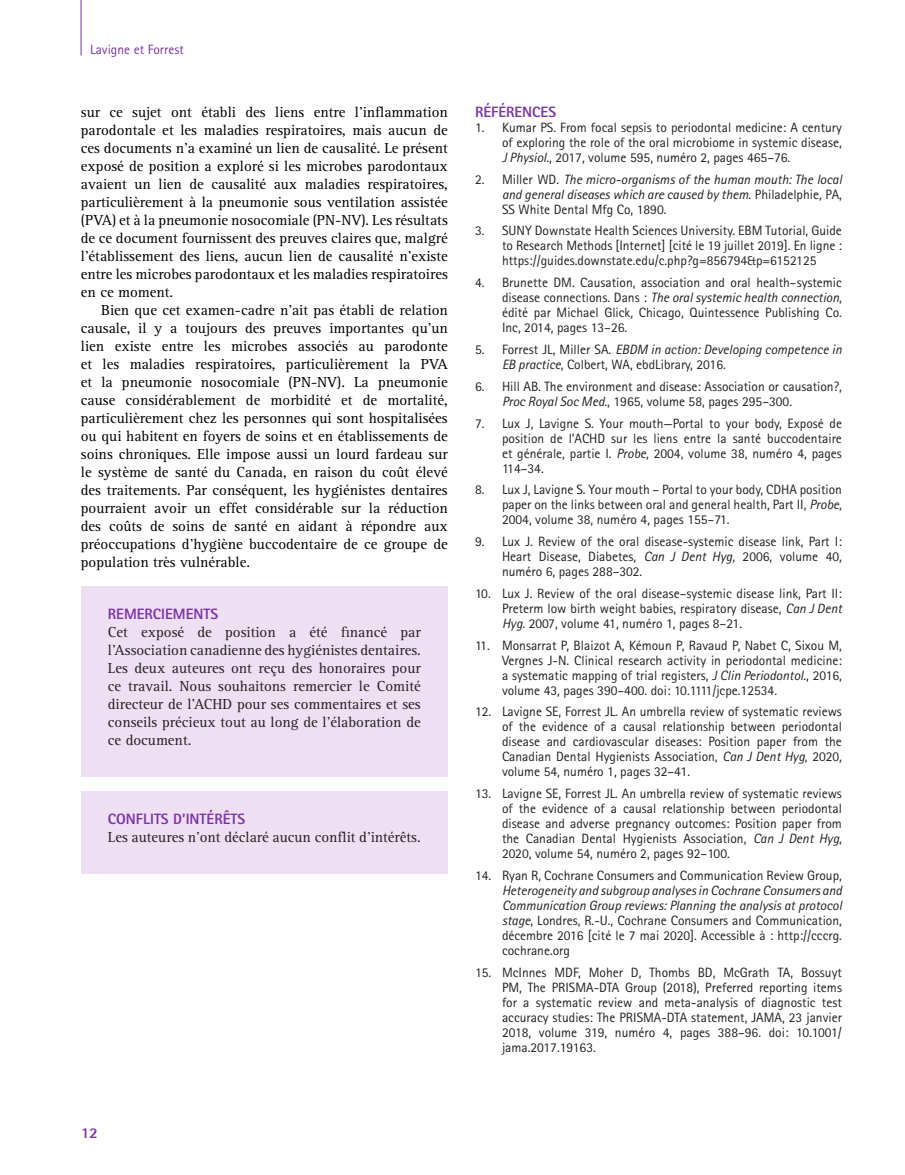
<style>
.page{position:relative;width:905px;height:1175px;background:#fff}
.page>*{position:absolute;margin:0;border:0;box-sizing:border-box;transform-origin:0 0}
.Body{font:15px/18px "Rotis Serif Std";color:#000;text-align:justify}
.Acknowledgment_box{font:15px/18px "Rotis Serif Std";color:#231f20;text-align:justify}
.subheading_1{font:800 15px "Rotis Sans Serif Std";color:#7c35a6}
.t1{font:13.5px/15px "Rotis Sans Serif Std";color:#231f20;text-align:justify}
.t2{font:italic 13.5px/15px "Rotis Sans Serif Std";color:#231f20;text-align:justify}
.t3{font:13.5px "Rotis Sans Serif Std";color:#7c35a6}
.s1{font-style:italic}
.s2{font-style:normal}
</style>
<div class="page">
<hr style="left:81px;top:0;width:1px;height:56px;background:#7c35a6">
<div style="left:81px;top:586px;width:367px;height:190px;background:#eedff2"></div>
<div style="left:81px;top:790px;width:367px;height:83px;background:#eedff2"></div>
<p class="t3" style="left:90px;top:41px;width:95px">Lavigne et Forrest</p>
<p class="Body" style="left:81px;top:103px;width:368px">sur ce sujet ont établi des liens entre l’inflammation parodontale et les maladies respiratoires, mais aucun de ces documents n’a examiné un lien de causalité. Le présent exposé de position a exploré si les microbes parodontaux avaient un lien de causalité aux maladies respiratoires, particulièrement à la pneumonie sous ventilation assistée (PVA) et à la pneumonie nosocomiale (PN-NV). Les résultats de ce document fournissent des preuves claires que, malgré l’établissement des liens, aucun lien de causalité n’existe entre les microbes parodontaux et les maladies respiratoires en ce moment.</p>
<p class="Body" style="left:81px;top:301px;width:368px;text-indent:20px">Bien que cet examen-cadre n’ait pas établi de relation causale, il y a toujours des preuves importantes qu’un lien existe entre les microbes associés au parodonte et les maladies respiratoires, particulièrement la PVA et la pneumonie nosocomiale (PN-NV). La pneumonie cause considérablement de morbidité et de mortalité, particulièrement chez les personnes qui sont hospitalisées ou qui habitent en foyers de soins et en établissements de soins chroniques. Elle impose aussi un lourd fardeau sur le système de santé du Canada, en raison du coût élevé des traitements. Par conséquent, les hygiénistes dentaires pourraient avoir un effet considérable sur la réduction des coûts de soins de santé en aidant à répondre aux préoccupations d’hygiène buccodentaire de ce groupe de population très vulnérable.</p>
<p class="subheading_1" style="left:108px;top:604px;width:112px">REMERCIEMENTS</p>
<p class="Acknowledgment_box" style="left:108px;top:623px;width:314px">Cet exposé de position a été financé par l’Association canadienne des hygiénistes dentaires.<br>Les deux auteures ont reçu des honoraires pour ce travail. Nous souhaitons remercier le Comité directeur de l’ACHD pour ses commentaires et ses conseils précieux tout au long de l’élaboration de ce document.</p>
<p class="subheading_1" style="left:108px;top:809px;width:139px">CONFLITS D’INTÉRÊTS</p>
<p class="Acknowledgment_box" style="left:108px;top:828px;width:314px">Les auteures n’ont déclaré aucun conflit d’intérêts.</p>
<p class="subheading_1" style="left:475px;top:102px;width:83px">RÉFÉRENCES</p>
<p class="t1" style="left:502px;top:120px;width:341px;text-indent:-27px">1. Kumar PS. From focal sepsis to periodontal medicine: A century of exploring the role of the oral microbiome in systemic disease, <span class="s1">J Physiol</span>., 2017, volume 595, numéro 2, pages 465–76.</p>
<p class="t2" style="left:502px;top:172px;width:341px;text-indent:-27px"><span class="s2">2. Miller WD.</span> The micro-organisms of the human mouth: The local and general diseases which are caused by them<span class="s2">. Philadelphie, PA, SS White Dental Mfg Co, 1890.</span></p>
<p class="t1" style="left:502px;top:223px;width:341px;text-indent:-27px">3. SUNY Downstate Health Sciences University. EBM Tutorial, Guide to Research Methods [Internet] [cité le 19 juillet 2019]. En ligne : https://guides.downstate.edu/c.php?g=856794&amp;p=6152125</p>
<p class="t1" style="left:502px;top:275px;width:341px;text-indent:-27px">4. Brunette DM. Causation, association and oral health–systemic disease connections. Dans : <span class="s1">The oral systemic health connection</span>, édité par Michael Glick, Chicago, Quintessence Publishing Co.<br>Inc, 2014, pages 13–26.</p>
<p class="t1" style="left:502px;top:342px;width:341px;text-indent:-27px">5. Forrest JL, Miller SA. <span class="s1">EBDM in action: Developing competence in<br>EB practice</span>, Colbert, WA, ebdLibrary, 2016.</p>
<p class="t1" style="left:502px;top:378px;width:341px;text-indent:-27px">6. Hill AB. The environment and disease: Association or causation?,<br><span class="s1">Proc Royal Soc Med</span>., 1965, volume 58, pages 295–300.</p>
<p class="t1" style="left:502px;top:415px;width:341px;text-indent:-27px">7. Lux J, Lavigne S. Your mouth—Portal to your body, Exposé de position de l’ACHD sur les liens entre la santé buccodentaire et générale, partie I. <span class="s1">Probe</span>, 2004, volume 38, numéro 4, pages 114–34.</p>
<p class="t1" style="left:502px;top:482px;width:341px;text-indent:-27px">8. Lux J, Lavigne S. Your mouth – Portal to your body, CDHA position paper on the links between oral and general health, Part II, <span class="s1">Probe</span>, 2004, volume 38, numéro 4, pages 155–71.</p>
<p class="t1" style="left:502px;top:534px;width:341px;text-indent:-27px">9. Lux J. Review of the oral disease-systemic disease link, Part I:<br>Heart Disease, Diabetes, <span class="s1">Can J Dent Hyg</span>, 2006, volume 40, numéro 6, pages 288–302.</p>
<p class="t1" style="left:502px;top:585px;width:341px;text-indent:-27px">10. Lux J. Review of the oral disease–systemic disease link, Part II:<br>Preterm low birth weight babies, respiratory disease, <span class="s1">Can J Dent Hyg</span>. 2007, volume 41, numéro 1, pages 8–21.</p>
<p class="t1" style="left:502px;top:637px;width:341px;text-indent:-27px">11. Monsarrat P, Blaizot A, Kémoun P, Ravaud P, Nabet C, Sixou M, Vergnes J-N. Clinical research activity in periodontal medicine: a systematic mapping of trial registers, <span class="s1">J Clin Periodontol</span>., 2016, volume 43, pages 390–400. doi: 10.1111/jcpe.12534.</p>
<p class="t1" style="left:502px;top:704px;width:341px;text-indent:-27px">12. Lavigne SE, Forrest JL. An umbrella review of systematic reviews of the evidence of a causal relationship between periodontal disease and cardiovascular diseases: Position paper from the Canadian Dental Hygienists Association, <span class="s1">Can J Dent Hyg</span>, 2020, volume 54, numéro 1, pages 32–41.</p>
<p class="t1" style="left:502px;top:786px;width:341px;text-indent:-27px">13. Lavigne SE, Forrest JL. An umbrella review of systematic reviews of the evidence of a causal relationship between periodontal disease and adverse pregnancy outcomes: Position paper from the Canadian Dental Hygienists Association, <span class="s1">Can J Dent Hyg</span>, 2020, volume 54, numéro 2, pages 92–100.</p>
<p class="t1" style="left:502px;top:867px;width:341px;text-indent:-27px">14. Ryan R, Cochrane Consumers and Communication Review Group, <span class="s1">Heterogeneity and subgroup analyses in Cochrane Consumers and Communication Group reviews: Planning the analysis at protocol stage</span>, Londres, R.-U., Cochrane Consumers and Communication, décembre 2016 [cité le 7 mai 2020]. Accessible à : http://cccrg. cochrane.org</p>
<p class="t1" style="left:502px;top:964px;width:341px;text-indent:-27px">15. McInnes MDF, Moher D, Thombs BD, McGrath TA, Bossuyt PM, The PRISMA-DTA Group (2018), Preferred reporting items for a systematic review and meta-analysis of diagnostic test accuracy studies: The PRISMA-DTA statement, JAMA, 23 janvier 2018, volume 319, numéro 4, pages 388–96. doi: 10.1001/ jama.2017.19163.</p>
<p class="subheading_1" style="left:81px;top:1123px;width:18px">12</p>
</div>
